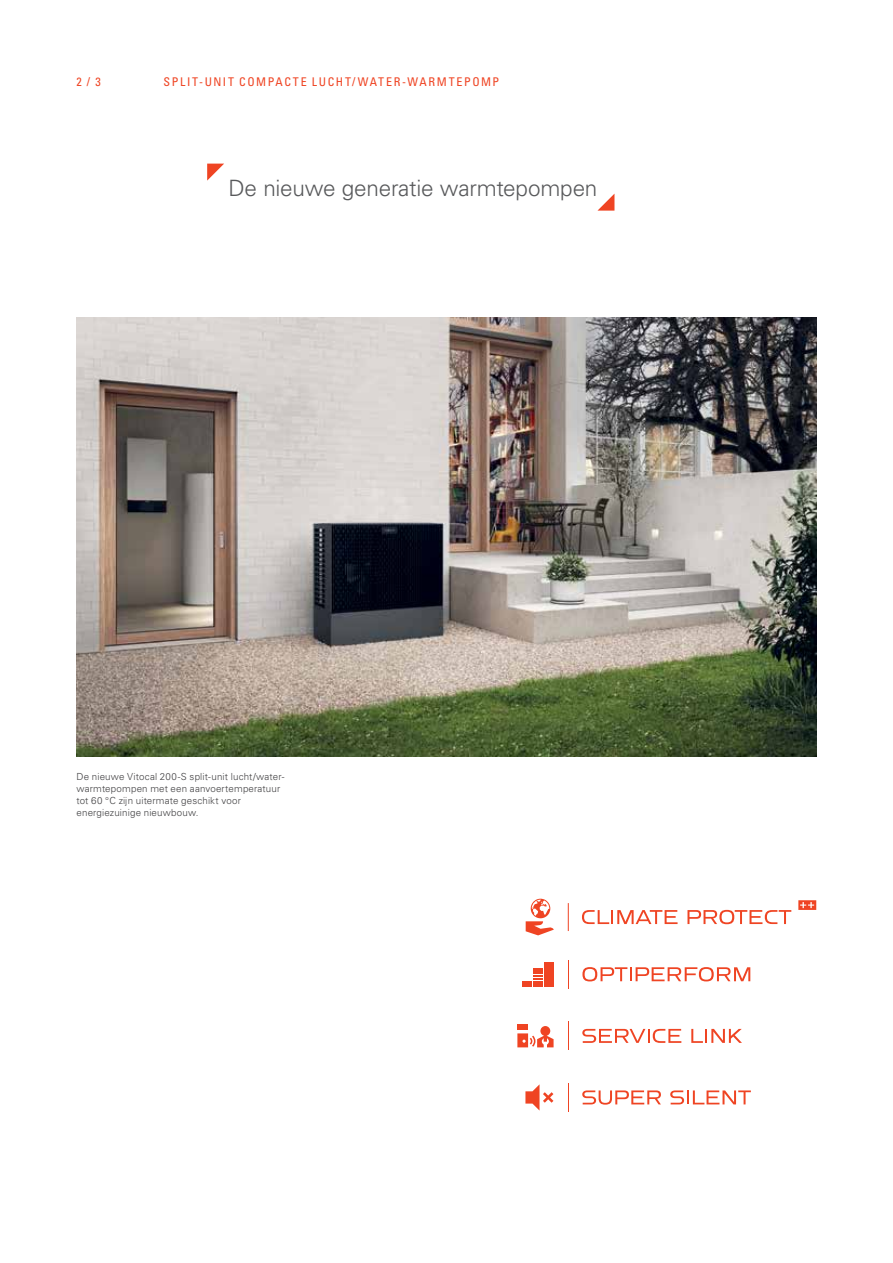
<style>
.page{position:relative;width:893px;height:1263px;background:#fff}
.page>*{position:absolute;margin:0;border:0;box-sizing:border-box;transform-origin:0 0}
.t1{font:300 22.5px "Univers LTCYR 45";letter-spacing:-.01em;color:#58595b}
.t2{font:condensed 12px "Univers LTCYR 57";letter-spacing:.135em;color:#ef4423}
.t3{font:300 9.75px/12px "Univers LTCYR 45";letter-spacing:.015em;color:#414042}
</style>
<div class="page">
<svg style="left:207px;top:164px;width:17px;height:17px"></svg>
<svg style="left:597px;top:194px;width:17px;height:17px"></svg>
<svg style="left:568px;top:903px;width:1px;height:28px"></svg>
<svg style="left:582px;top:910px;width:96px;height:14px"></svg>
<svg style="left:687px;top:910px;width:104px;height:14px"></svg>
<svg style="left:526px;top:899px;width:28px;height:36px"></svg>
<svg style="left:798px;top:900px;width:18px;height:10px"></svg>
<svg style="left:568px;top:960px;width:1px;height:28px"></svg>
<svg style="left:582px;top:967px;width:168px;height:14px"></svg>
<div style="left:522px;top:981px;width:9px;height:5px;background:#ef4423"></div>
<div style="left:533px;top:981px;width:9px;height:5px;background:#ef4423"></div>
<div style="left:533px;top:968px;width:9px;height:5px;background:#ef4423"></div>
<svg style="left:533px;top:975px;width:9px;height:5px"></svg>
<div style="left:544px;top:962px;width:9px;height:24px;background:#ef4423"></div>
<svg style="left:568px;top:1022px;width:1px;height:28px"></svg>
<svg style="left:582px;top:1029px;width:99px;height:14px"></svg>
<svg style="left:691px;top:1029px;width:51px;height:14px"></svg>
<div style="left:517px;top:1024px;width:11px;height:6px;background:#ef4423"></div>
<svg style="left:517px;top:1026px;width:37px;height:21px"></svg>
<svg style="left:568px;top:1083px;width:1px;height:28px"></svg>
<svg style="left:582px;top:1090px;width:79px;height:15px"></svg>
<svg style="left:670px;top:1090px;width:81px;height:14px"></svg>
<svg style="left:525px;top:1084px;width:28px;height:26px"></svg>
<img style="left:77px;top:317px;width:739px;height:440px">
<p class="t2" style="left:77px;top:74px;width:26px">2 / 3</p>
<p class="t2" style="left:164px;top:74px;width:337px">SPLIT-UNIT COMPACTE LUCHT/WATER-WARMTEPOMP</p>
<h1 class="t1" style="left:228px;top:173px;width:371px">De nieuwe generatie warmtepompen</h1>
<p class="t3" style="left:77px;top:770px;width:209px">De nieuwe Vitocal 200-S split-unit lucht/water&shy;warmtepompen met een aanvoertemperatuur tot 60 °C zijn uitermate geschikt voor energiezuinige nieuwbouw.</p>
</div>
